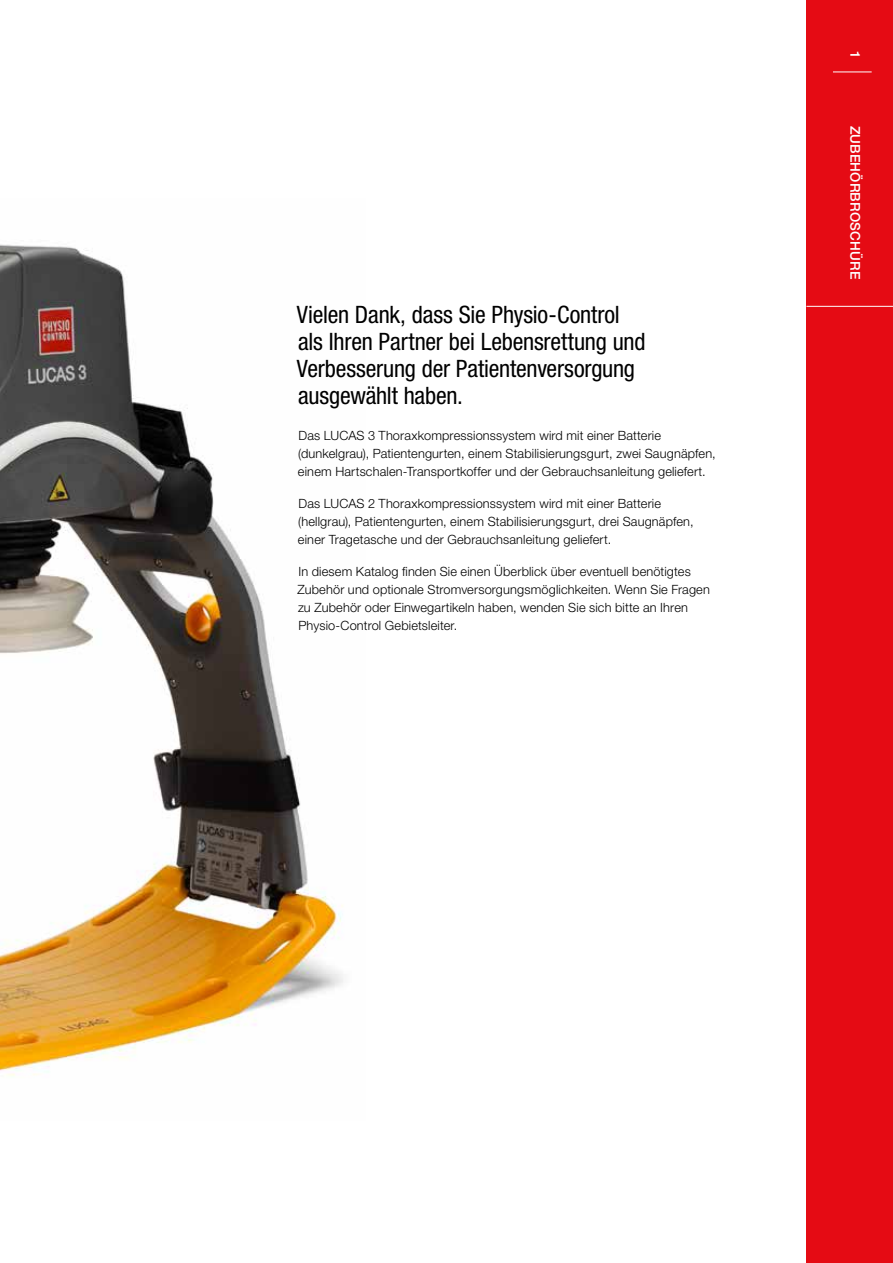
<style>
.page{position:relative;width:893px;height:1263px;background:#fff}
.page>*{position:absolute;margin:0;border:0;box-sizing:border-box;transform-origin:0 0}
.t1{font:condensed 24px/27px "Helvetica Neue LT Std";letter-spacing:-.01em;color:#000}
.t2{font:500 13.5px "Helvetica Neue LT Std";letter-spacing:.01em;color:#fff}
.t3{font:300 12.75px/18px "Helvetica Neue LT Std";letter-spacing:.015em;color:#000}
</style>
<div class="page">
<div style="left:806px;top:0;width:87px;height:1263px;background:#e50b14"></div>
<hr style="left:806px;top:306px;width:87px;height:1px;background:#fff">
<hr style="left:833px;top:72px;width:39px;height:1px;background:#fff">
<img style="left:0;top:244px;width:343px;height:832px">
<h1 class="t1" style="left:297px;top:301px;width:350px">Vielen Dank, dass Sie Physio-Control als Ihren Partner bei Lebensrettung und Verbesserung der Patientenversorgung ausgewählt haben.</h1>
<p class="t3" style="left:298px;top:427px;width:419px">Das LUCAS 3 Thoraxkompressionssystem wird mit einer Batterie (dunkelgrau), Patientengurten, einem Stabilisierungsgurt, zwei Saugnäpfen, einem Hartschalen-Transportkoffer und der Gebrauchsanleitung geliefert.</p>
<p class="t3" style="left:298px;top:494px;width:397px">Das LUCAS 2 Thoraxkompressionssystem wird mit einer Batterie (hellgrau), Patientengurten, einem Stabilisierungsgurt, drei Saugnäpfen, einer Tragetasche und der Gebrauchsanleitung geliefert.</p>
<p class="t3" style="left:297px;top:562px;width:414px">In diesem Katalog finden Sie einen Überblick über eventuell benötigtes Zubehör und optionale Stromversorgungsmöglichkeiten. Wenn Sie Fragen zu Zubehör oder Einwegartikeln haben, wenden Sie sich bitte an Ihren Physio-Control Gebietsleiter.</p>
<p class="t2" style="left:863px;top:51px;width:9px;rotate:90deg">1</p>
<p class="t2" style="left:863px;top:126px;width:155px;rotate:90deg">ZUBEHÖRBROSCHÜRE</p>
</div>
